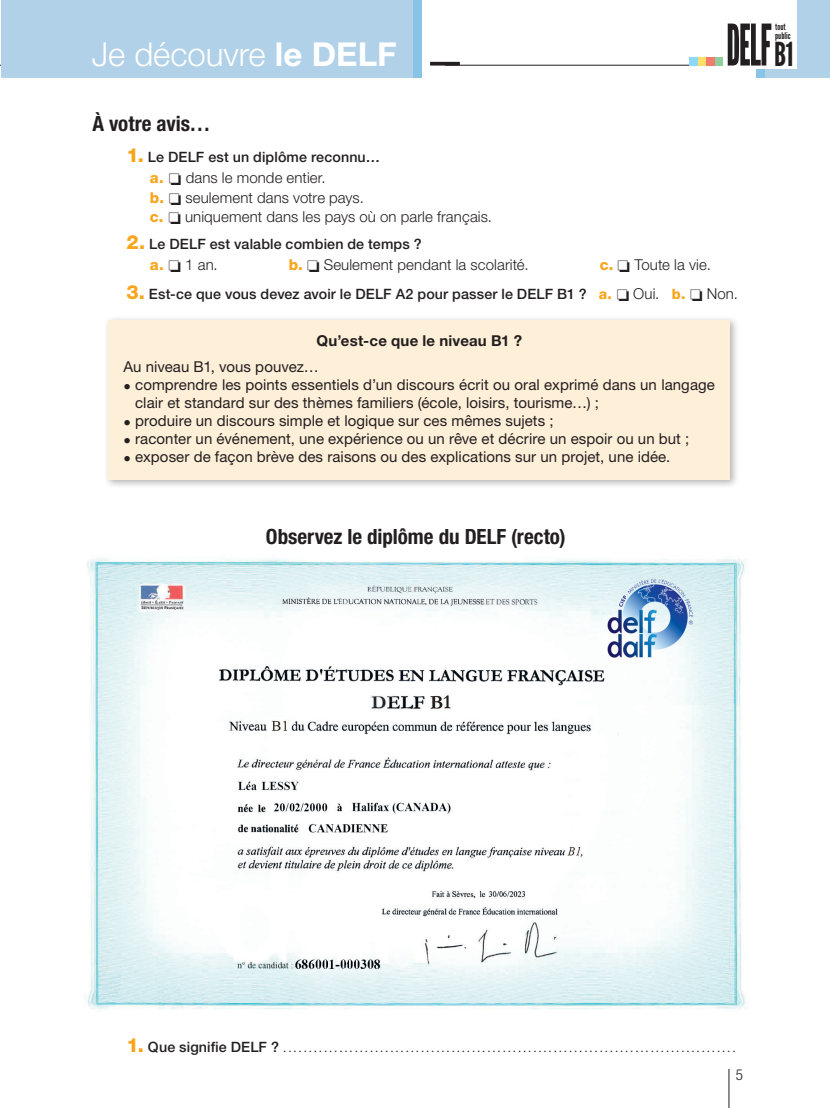
<style>
.page{position:relative;width:830px;height:1108px;background:#fff}
.page>*{position:absolute;margin:0;border:0;box-sizing:border-box;transform-origin:0 0}
.t1{font:300 33px "Helvetica Neue LT Std";letter-spacing:-.005em;color:#fff}
.t2{font:33px "League Gothic";color:#231f20}
.DELF_DOC_OFFICIEL{font:700 condensed 21px "Helvetica Neue LT Std";color:#231f20}
._01-SousTitre{font:700 condensed 21px "Helvetica Neue LT Std";color:#231f20}
.DELF_DOC_OFFICIEL-2{font:15px/18px "Helvetica Neue LT Std";letter-spacing:.005em;color:#231f20}
.DELF_ITEM_a_CASES_A{font:300 15px "Helvetica Neue LT Std";letter-spacing:.005em;color:#231f20}
.DELF_CONSIGNE_2{font:300 15px "Avenir LT Std";color:#231f20}
.DELF_DOC_OFFICIEL-3{font:700 15px "Helvetica Neue LT Std";letter-spacing:.015em;color:#231f20}
.t3{font:300 condensed 15px "Helvetica Neue LT Std";color:#231f20}
.DELF_CONSIGNE_2-2{font:500 14.25px "Helvetica Neue LT Std";letter-spacing:.01em;color:#231f20}
.t4{font:9.15px/8.4px "League Gothic";color:#231f20}
.s1{font-weight:700}
.s2{font-weight:800;font-size:19.5px;color:#f9a51b}
.s3{font-weight:800;color:#f9a51b}
.s4{font-weight:300;font-size:15px}
.s5{font-family:"Helvetica Neue LT Std";font-weight:800;font-size:19.5px;color:#f9a51b}
.s6{font-family:"Helvetica Neue LT Std";font-weight:500;font-size:14.25px}
</style>
<div class="page">
<div style="left:1px;top:0;width:412px;height:77px;background:#b0d1e8"></div>
<svg style="left:430px;top:62px;width:30px;height:4px"></svg>
<hr style="left:445px;top:65px;width:244px;height:1px;background:#231f20">
<div style="left:413px;top:0;width:9px;height:77px;background:#88c4e6"></div>
<div style="left:764px;top:0;width:65px;height:77px;background:#b0d1e8"></div>
<div style="left:756px;top:0;width:8px;height:77px;background:#88c4e6"></div>
<div style="left:689px;top:57px;width:8px;height:9px;background:#8dd7f7"></div>
<div style="left:697px;top:57px;width:9px;height:9px;background:#ffdf68"></div>
<div style="left:706px;top:57px;width:8px;height:9px;background:#f37a6e"></div>
<div style="left:714px;top:57px;width:9px;height:9px;background:#8ecd9c"></div>
<div style="left:723px;top:0;width:73px;height:69px;background:#fff"></div>
<svg style="left:727px;top:24px;width:44px;height:42px"></svg>
<img style="left:85px;top:558px;width:661px;height:451px">
<div style="left:103px;top:315px;width:636px;height:173px;background:#231f20;opacity:.35"></div>
<div style="left:109px;top:320px;width:620px;height:159px;background:#feefd8"></div>
<hr style="left:728px;top:1068px;width:1px;height:39px;background:#231f20">
<h1 class="t1" style="left:92px;top:34px;width:306px">Je découvre <span class="s1">le DELF</span></h1>
<p class="_01-SousTitre" style="left:92px;top:111px;width:120px">À votre avis…</p>
<p class="DELF_CONSIGNE_2-2" style="left:126px;top:148px;width:255px"><span class="s2">1.</span> Le DELF est un diplôme reconnu…</p>
<p class="DELF_ITEM_a_CASES_A" style="left:150px;top:169px;width:177px"><span class="s3">a.</span> ❏ dans le monde entier.</p>
<p class="DELF_ITEM_a_CASES_A" style="left:150px;top:188px;width:215px"><span class="s3">b.</span> ❏ seulement dans votre pays.</p>
<p class="DELF_ITEM_a_CASES_A" style="left:150px;top:208px;width:343px"><span class="s3">c.</span> ❏ uniquement dans les pays où on parle français.</p>
<p class="DELF_CONSIGNE_2-2" style="left:126px;top:235px;width:296px"><span class="s2">2.</span> Le DELF est valable combien de temps ?</p>
<p class="DELF_ITEM_a_CASES_A" style="left:150px;top:256px;width:69px"><span class="s3">a.</span> ❏ 1 an.</p>
<p class="DELF_ITEM_a_CASES_A" style="left:288px;top:256px;width:241px"><span class="s3">b.</span> ❏ Seulement pendant la scolarité.</p>
<p class="DELF_ITEM_a_CASES_A" style="left:599px;top:256px;width:113px"><span class="s3">c.</span> ❏ Toute la vie.</p>
<p class="DELF_CONSIGNE_2-2" style="left:126px;top:285px;width:613px"><span class="s2">3.</span> Est-ce que vous devez avoir le DELF A2 pour passer le DELF B1 ? <span class="s3">a.</span> ❏ <span class="s4">Oui.</span> <span class="s3">b.</span> ❏ <span class="s4">Non.</span></p>
<p class="DELF_DOC_OFFICIEL-3" style="left:316px;top:331px;width:207px">Qu’est-ce que le niveau B1 ?</p>
<p class="DELF_DOC_OFFICIEL-2" style="left:123px;top:357px;width:197px">Au niveau B1, vous pouvez…</p>
<p class="DELF_DOC_OFFICIEL-2" style="left:135px;top:375px;width:581px;text-indent:-12px">• comprendre les points essentiels d’un discours écrit ou oral exprimé dans un langage clair et standard sur des thèmes familiers (école, loisirs, tourisme…) ;</p>
<p class="DELF_DOC_OFFICIEL-2" style="left:123px;top:411px;width:431px">• produire un discours simple et logique sur ces mêmes sujets ;</p>
<p class="DELF_DOC_OFFICIEL-2" style="left:123px;top:429px;width:567px">• raconter un événement, une expérience ou un rêve et décrire un espoir ou un but ;</p>
<p class="DELF_DOC_OFFICIEL-2" style="left:123px;top:447px;width:548px">• exposer de façon brève des raisons ou des explications sur un projet, une idée.</p>
<p class="DELF_DOC_OFFICIEL" style="left:266px;top:523px;width:301px">Observez le diplôme du DELF (recto)</p>
<p class="t4" style="left:775px;top:23px;width:17px">tout public</p>
<h1 class="t2" style="left:774px;top:34px;width:21px">B1</h1>
<p class="DELF_CONSIGNE_2" style="left:126px;top:1037px;width:611px"><span class="s5">1.</span> <span class="s6">Que signifie DELF ?</span> . . . . . . . . . . . . . . . . . . . . . . . . . . . . . . . . . . . . . . . . . . . . . . . . . . . . . . . . . . . . . . . . . . . . . . . . . . . . . . . . . . . . . . . . .</p>
<p class="t3" style="left:735px;top:1065px;width:9px">5</p>
</div>
